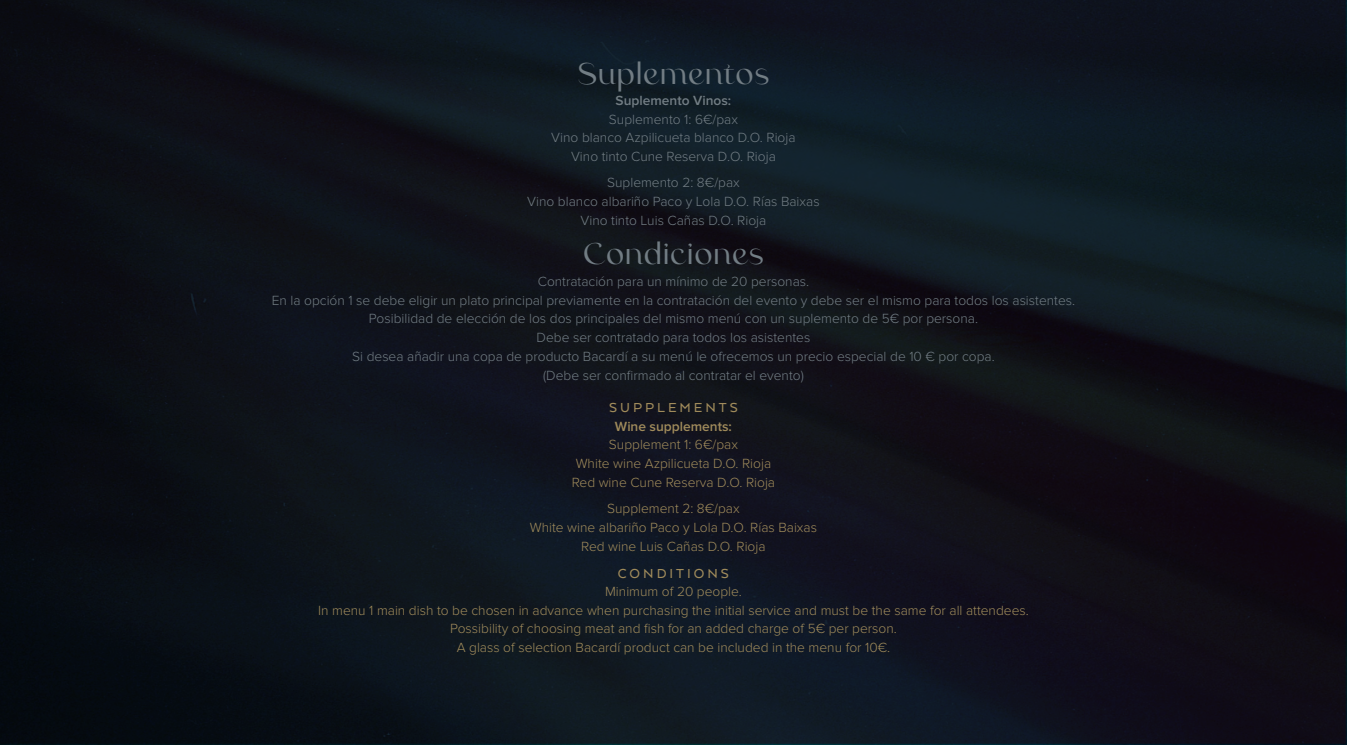
<style>
.page{position:relative;width:1347px;height:745px;background:#fff}
.page>*{position:absolute;margin:0;border:0;box-sizing:border-box;transform-origin:0 0}
.t1{font:30px "Argue DEMO";color:#727d84}
.t2{font:500 15px "Arquitecta";letter-spacing:.2em;color:#a08b5b}
.t3{font:300 13.75px/18.8px "Proxima Nova";color:#727d84;text-align:center}
.t4{font:300 13.75px/18.8px "Proxima Nova";color:#a08b5b;text-align:center}
.t5{font:600 13.75px "Proxima Nova";color:#727d84}
.t6{font:600 13.75px "Proxima Nova";color:#a08b5b}
</style>
<div class="page">
<img style="left:0;top:0;width:1346px;height:744px">
<h1 class="t1" style="left:577px;top:62px;width:194px">Suplementos</h1>
<p class="t5" style="left:615px;top:92px;width:117px">Suplemento Vinos:</p>
<p class="t3" style="left:551px;top:110px;width:246px">Suplemento 1: 6€/pax<br>Vino blanco Azpilicueta blanco D.O. Rioja<br>Vino tinto Cune Reserva D.O. Rioja</p>
<p class="t3" style="left:527px;top:173px;width:294px">Suplemento 2: 8€/pax<br>Vino blanco albariño Paco y Lola D.O. Rías Baixas<br>Vino tinto Luis Cañas D.O. Rioja</p>
<h1 class="t1" style="left:583px;top:241px;width:182px">Condiciones</h1>
<p class="t3" style="left:272px;top:272px;width:805px">Contratación para un mínimo de 20 personas.<br>En la opción 1 se debe eligir un plato principal previamente en la contratación del evento y debe ser el mismo para todos los asistentes.<br>Posibilidad de elección de los dos principales del mismo menú con un suplemento de 5€ por persona.<br>Debe ser contratado para todos los asistentes<br>Si desea añadir una copa de producto Bacardí a su menú le ofrecemos un precio especial de 10 € por copa.<br>(Debe ser confirmado al contratar el evento)</p>
<p class="t2" style="left:609px;top:398px;width:130px">SUPPLEMENTS</p>
<p class="t6" style="left:615px;top:418px;width:119px">Wine supplements:</p>
<p class="t4" style="left:572px;top:435px;width:205px">Supplement 1: 6€/pax<br>White wine Azpilicueta D.O. Rioja<br>Red wine Cune Reserva D.O. Rioja</p>
<p class="t4" style="left:530px;top:499px;width:289px">Supplement 2: 8€/pax<br>White wine albariño Paco y Lola D.O. Rías Baixas<br>Red wine Luis Cañas D.O. Rioja</p>
<p class="t2" style="left:618px;top:564px;width:112px">CONDITIONS</p>
<p class="t4" style="left:318px;top:581px;width:712px">Minimum of 20 people.<br>In menu 1 main dish to be chosen in advance when purchasing the initial service and must be the same for all attendees.<br>Possibility of choosing meat and fish for an added charge of 5€ per person.<br>A glass of selection Bacardí product can be included in the menu for 10€.</p>
</div>
